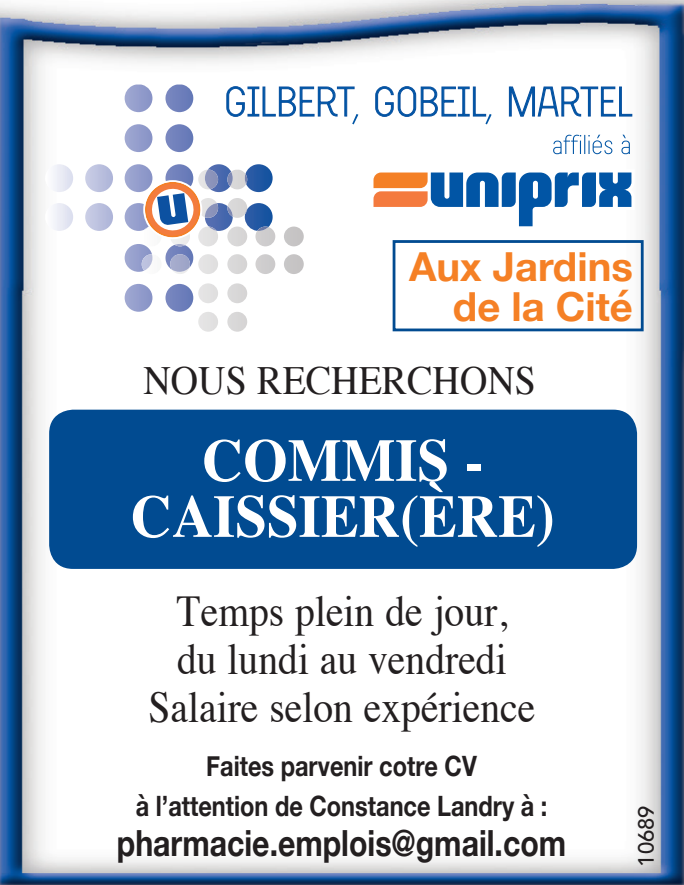
<style>
.page{position:relative;width:684px;height:885px;background:#fff}
.page>*{position:absolute;margin:0;border:0;box-sizing:border-box;transform-origin:0 0}
.t1{font:700 60px/56px "Times";color:#fff;text-align:center;scale:.95 1}
.t2{font:44px/48px "Times";color:#231f20;scale:.9 1}
.t3{font:700 40px/40px "Helvetica Neue";color:#f58025;text-align:right}
.t4{font:40px "Times";color:#231f20;scale:.95 1}
.t5{font:700 36px "Helvetica Neue";color:#231f20;scale:.84 1}
.t6{font:700 28px/40px "Helvetica Neue";color:#231f20;text-align:center;scale:.84 1}
.t7{font:500 22px "Avenir LT Std";color:#231f20}
</style>
<div class="page">
<img style="left:0;top:0;width:684px;height:884px">
<svg style="left:45px;top:84px;width:259px;height:248px"></svg>
<svg style="left:553px;top:135px;width:77px;height:19px"></svg>
<svg style="left:375px;top:86px;width:117px;height:38px"></svg>
<svg style="left:508px;top:83px;width:125px;height:34px"></svg>
<svg style="left:172px;top:254px;width:132px;height:20px"></svg>
<img style="left:170px;top:254px;width:20px;height:18px">
<svg style="left:144px;top:271px;width:8px;height:3px"></svg>
<img style="left:142px;top:254px;width:10px;height:17px">
<svg style="left:198px;top:283px;width:49px;height:49px"></svg>
<svg style="left:125px;top:84px;width:233px;height:162px"></svg>
<div style="left:143px;top:180px;width:59px;height:59px;border:2px solid #fff;border-radius:50%"></div>
<svg style="left:370px;top:169px;width:265px;height:60px"></svg>
<div style="left:49px;top:409px;width:588px;height:160px;background:#014b91;border-radius:24px"></div>
<div style="left:393px;top:240px;width:251px;height:91px;border:3px solid #014b91"></div>
<p class="t3" style="left:409px;top:247px;width:225px">Aux Jardins de la Cité</p>
<p class="t4" style="left:143px;top:343px;width:415px">NOUS RECHERCHONS</p>
<p class="t1" style="left:131px;top:426px;width:448px">COMMIS -<br>CAISSIER(ÈRE)</p>
<p class="t2" style="left:177px;top:583px;width:369px">Temps plein de jour, du lundi au vendredi</p>
<p class="t2" style="left:149px;top:679px;width:431px">Salaire selon expérience</p>
<p class="t6" style="left:136px;top:746px;width:492px">Faites parvenir cotre CV<br>à l’attention de Constance Landry à :</p>
<p class="t5" style="left:117px;top:814px;width:537px">pharmacie.emplois@gmail.com</p>
<p class="t7" style="left:633px;top:866px;width:63px;rotate:-90deg">10689</p>
</div>
